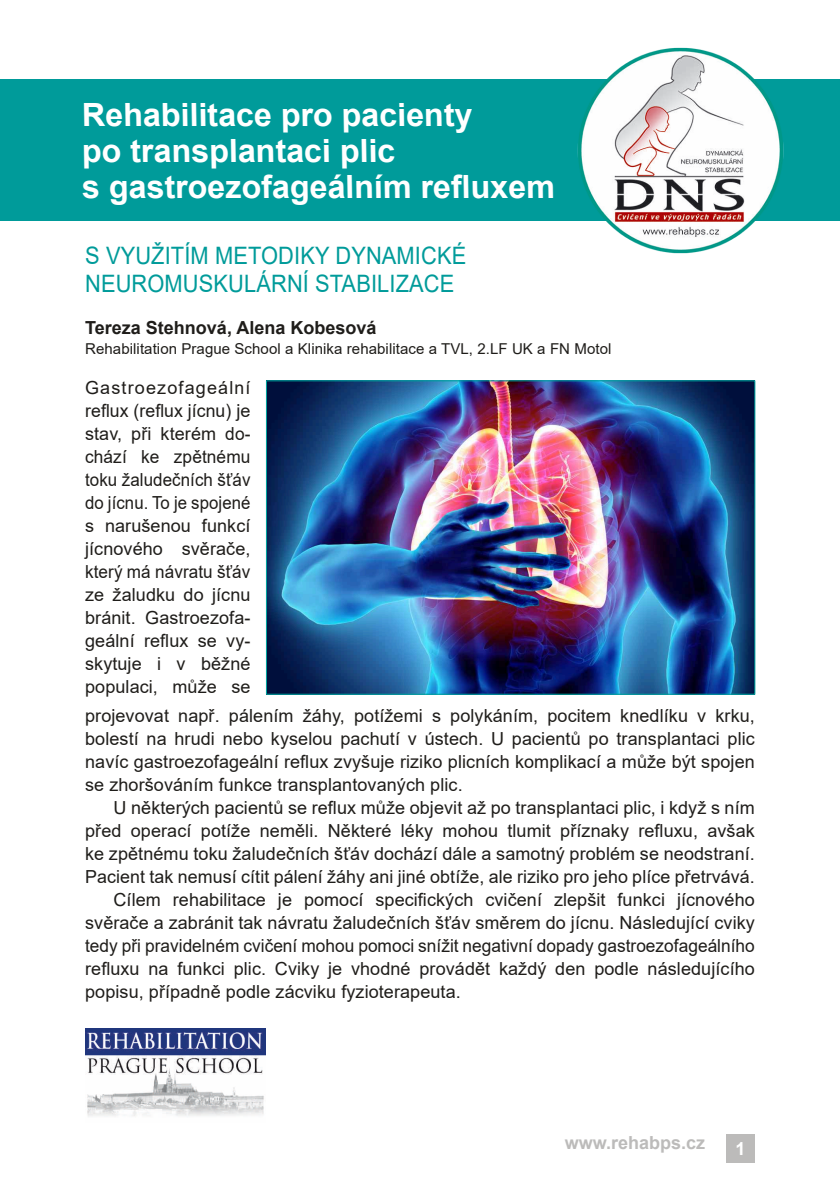
<style>
.page{position:relative;width:840px;height:1191px;background:#fff}
.page>*{position:absolute;margin:0;border:0;box-sizing:border-box;transform-origin:0 0}
.t1{font:700 32px/36px "Arial";color:#fff}
.t2{font:24px/28px "Arial";letter-spacing:.005em;color:#009b9a;scale:.91 1}
.t3{font:18px/23px "Arial";letter-spacing:.005em;color:#1f1d1a;text-align:justify}
.t4{font:18px "Arial";letter-spacing:.005em;color:#1f1d1a;scale:.96 1}
.t5{font:700 18px "Arial";color:#1f1d1a}
.t6{font:700 18px "Arial";color:#bcbbba}
.t7{font:700 18px "Arial";color:#fff}
.t8{font:15px "Arial";letter-spacing:.005em;color:#1f1d1a}
</style>
<div class="page">
<img style="left:85px;top:1028px;width:180px;height:89px">
<div style="left:726px;top:1134px;width:28px;height:28px;background:#bcbbba"></div>
<div style="left:0;top:79px;width:839px;height:142px;background:#009b9a"></div>
<img style="left:577px;top:47px;width:205px;height:206px">
<img style="left:268px;top:382px;width:485px;height:311px">
<div style="left:266px;top:380px;width:489px;height:315px;border:1px solid #00a19d"></div>
<h1 class="t1" style="left:82px;top:99px;width:474px">Rehabilitace pro pacienty<br>po transplantaci plic<br>s gastroezofageálním refluxem</h1>
<h2 class="t2" style="left:85px;top:244px;width:420px">S VYUŽITÍM METODIKY DYNAMICKÉ<br>NEUROMUSKULÁRNÍ STABILIZACE</h2>
<p class="t5" style="left:85px;top:321px;width:293px">Tereza Stehnová, Alena Kobesová</p>
<p class="t8" style="left:85px;top:343px;width:527px">Rehabilitation Prague School a Klinika rehabilitace a TVL, 2.LF UK a FN Motol</p>
<p class="t3" style="left:85px;top:377px;width:167px">Gastroezofageální reflux (reflux jícnu) je stav, při kterém do&shy;chází ke zpětnému toku žaludečních šťáv do jícnu. To je spojené s narušenou funkcí jícnového svěrače, který má návratu šťáv ze žaludku do jícnu bránit. Gastroezofa&shy;geální reflux se vy&shy;skytuje i v běžné populaci, může se</p>
<p class="t3" style="left:85px;top:706px;width:671px">projevovat např. pálením žáhy, potížemi s polykáním, pocitem knedlíku v krku, bolestí na hrudi nebo kyselou pachutí v ústech. U pacientů po transplantaci plic navíc gastroezofageální reflux zvyšuje riziko plicních komplikací a může být spojen se zhoršováním funkce transplantovaných plic.</p>
<p class="t3" style="left:113px;top:798px;width:642px">U některých pacientů se reflux může objevit až po transplantaci plic, i když s ním</p>
<p class="t3" style="left:85px;top:821px;width:670px">před operací potíže neměli. Některé léky mohou tlumit příznaky refluxu, avšak</p>
<p class="t3" style="left:85px;top:844px;width:671px">ke zpětnému toku žaludečních šťáv dochází dále a samotný problém se neodstraní.</p>
<p class="t3" style="left:85px;top:867px;width:670px">Pacient tak nemusí cítit pálení žáhy ani jiné obtíže, ale riziko pro jeho plíce přetrvává.</p>
<p class="t3" style="left:113px;top:890px;width:642px">Cílem rehabilitace je pomocí specifických cvičení zlepšit funkci jícnového</p>
<p class="t3" style="left:85px;top:913px;width:671px">svěrače a zabránit tak návratu žaludečních šťáv směrem do jícnu. Následující cviky</p>
<p class="t4" style="left:85px;top:939px;width:698px">tedy při pravidelném cvičení mohou pomoci snížit negativní dopady gastroezofageálního</p>
<p class="t3" style="left:85px;top:959px;width:671px">refluxu na funkci plic. Cviky je vhodné provádět každý den podle následujícího</p>
<p class="t3" style="left:85px;top:982px;width:377px">popisu, případně podle zácviku fyzioterapeuta.</p>
<p class="t6" style="left:564px;top:1135px;width:142px">www.rehabps.cz</p>
<p class="t7" style="left:735px;top:1141px;width:12px">1</p>
</div>
